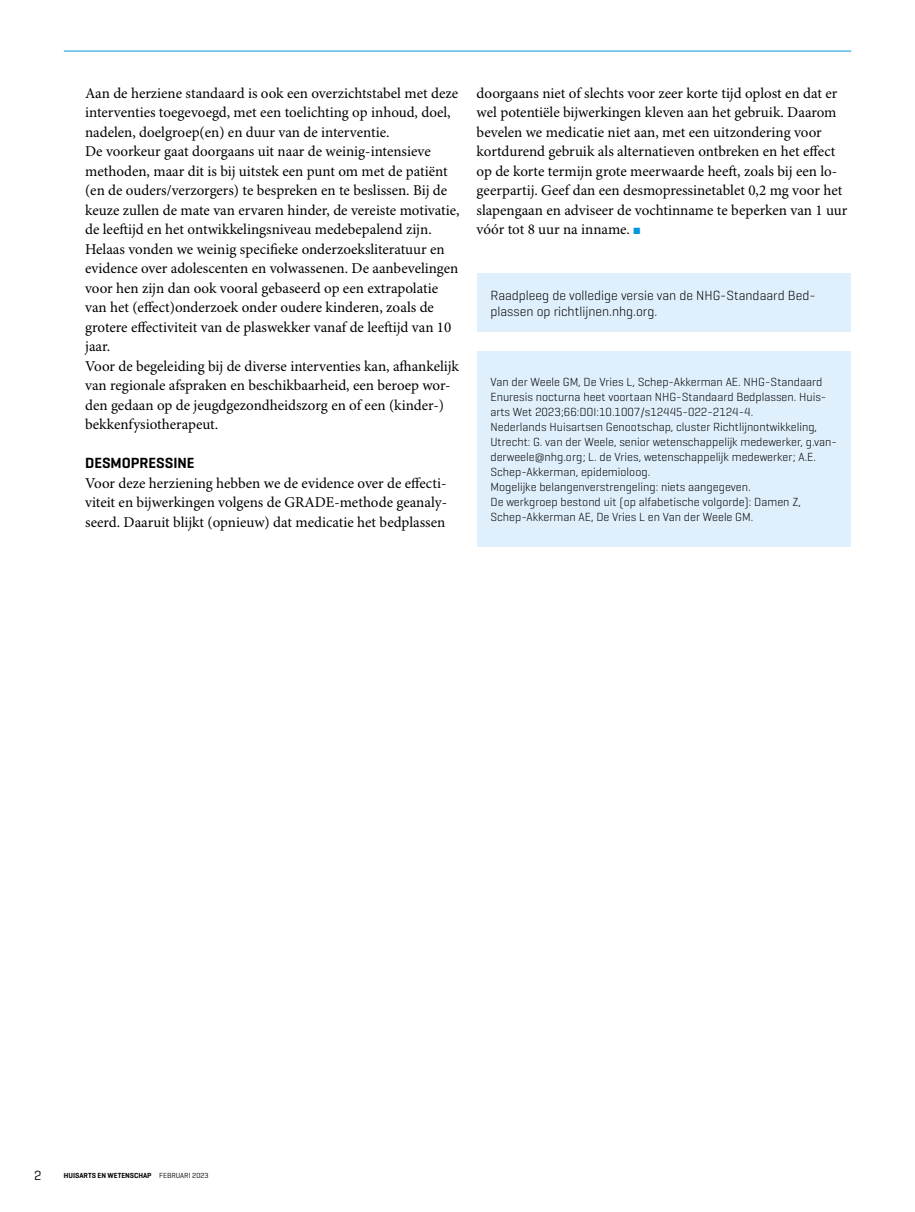
<style>
.page{position:relative;width:915px;height:1212px;background:#fff}
.page>*{position:absolute;margin:0;border:0;box-sizing:border-box;transform-origin:0 0}
.Para_broodtekst{font:15px/19.5px "Minion Pro";color:#000}
.SectionHeading_1_tus{font:600 15px "Geogrotesque";color:#000}
.Para_kadertekst{font:300 13.5px/16.5px "Geogrotesque";color:#000}
.t1{font:13.5px "Geogrotesque";color:#000}
.Biography_auteursinf{font:300 12px/15px "Geogrotesque";color:#000}
.t2{font:600 7.5px "Geogrotesque";color:#000}
.t3{font:7.5px "Geogrotesque";color:#000}
.s1{color:#0096dc}
.s2{font-weight:400}
</style>
<div class="page">
<hr style="left:64px;top:51px;width:786px;height:1px;background:#0096dc">
<div style="left:477px;top:352px;width:373px;height:195px;background:#dfeffc"></div>
<div style="left:477px;top:274px;width:373px;height:58px;background:#dfeffc"></div>
<p class="Para_broodtekst" style="left:85px;top:84px;width:374px">Aan de herziene standaard is ook een overzichtstabel met deze interventies toegevoegd, met een toelichting op inhoud, doel, nadelen, doelgroep(en) en duur van de interventie.</p>
<p class="Para_broodtekst" style="left:85px;top:142px;width:376px">De voorkeur gaat doorgaans uit naar de weinig-intensieve methoden, maar dit is bij uitstek een punt om met de patiënt (en de ouders/verzorgers) te bespreken en te beslissen. Bij de keuze zullen de mate van ervaren hinder, de vereiste motivatie, de leeftijd en het ontwikkelingsniveau medebepalend zijn.</p>
<p class="Para_broodtekst" style="left:85px;top:240px;width:374px">Helaas vonden we weinig specifieke onderzoeksliteratuur en evidence over adolescenten en volwassenen. De aanbevelingen voor hen zijn dan ook vooral gebaseerd op een extrapolatie van het (effect)onderzoek onder oudere kinderen, zoals de grotere effectiviteit van de plaswekker vanaf de leeftijd van 10 jaar.</p>
<p class="Para_broodtekst" style="left:85px;top:357px;width:375px">Voor de begeleiding bij de diverse interventies kan, afhankelijk van regionale afspraken en beschikbaarheid, een beroep wor&shy;den gedaan op de jeugdgezondheidszorg en of een (kinder-) bekkenfysiotherapeut.</p>
<p class="SectionHeading_1_tus" style="left:85px;top:454px;width:111px">DESMOPRESSINE</p>
<p class="Para_broodtekst" style="left:85px;top:474px;width:363px;text-align:justify">Voor deze herziening hebben we de evidence over de effecti&shy;viteit en bijwerkingen volgens de GRADE-methode geanaly&shy;seerd. Daaruit blijkt (opnieuw) dat medicatie het bedplassen</p>
<p class="Para_broodtekst" style="left:476px;top:84px;width:372px">doorgaans niet of slechts voor zeer korte tijd oplost en dat er wel potentiële bijwerkingen kleven aan het gebruik. Daarom bevelen we medicatie niet aan, met een uitzondering voor kortdurend gebruik als alternatieven ontbreken en het effect op de korte termijn grote meerwaarde heeft, zoals bij een lo&shy;geerpartij. Geef dan een desmopressinetablet 0,2 mg voor het slapengaan en adviseer de vochtinname te beperken van 1 uur vóór tot 8 uur na inname. <span class="s1">■</span></p>
<p class="Para_kadertekst" style="left:490px;top:286px;width:326px">Raadpleeg de volledige versie van de NHG-Standaard Bed&shy;plassen op richtlijnen.nhg.org.</p>
<p class="Biography_auteursinf" style="left:490px;top:374px;width:337px">Van der Weele GM, De Vries L, Schep-Akkerman AE. NHG-Standaard<br>Enuresis nocturna heet voortaan NHG-Standaard Bedplassen. Huis&shy;arts Wet 2023;66:DOI:10.1007/s12445-022-2124-4.</p>
<p class="Biography_auteursinf" style="left:490px;top:419px;width:348px">Nederlands Huisartsen Genootschap, cluster Richtlijnontwikkeling, Utrecht: G. van der Weele, senior wetenschappelijk medewerker, g.van&shy;derweele@nhg.org; L. de Vries, wetenschappelijk medewerker; A.E.<br>Schep-Akkerman, epidemioloog.</p>
<p class="Biography_auteursinf" style="left:490px;top:479px;width:261px">Mogelijke belangenverstrengeling: niets aangegeven.</p>
<p class="Biography_auteursinf" style="left:490px;top:494px;width:312px">De werkgroep bestond uit (op alfabetische volgorde): Damen Z,<br>Schep-Akkerman AE, De Vries L en Van der Weele GM.</p>
<p class="t1" style="left:34px;top:1166px;width:9px">2</p>
<p class="t3" style="left:159px;top:1171px;width:38px">MAAND 000</p>
<p class="t2" style="left:64px;top:1171px;width:146px">HUISARTS EN WETENSCHAP <span class="s2">FEBRUARI 2023</span></p>
</div>
